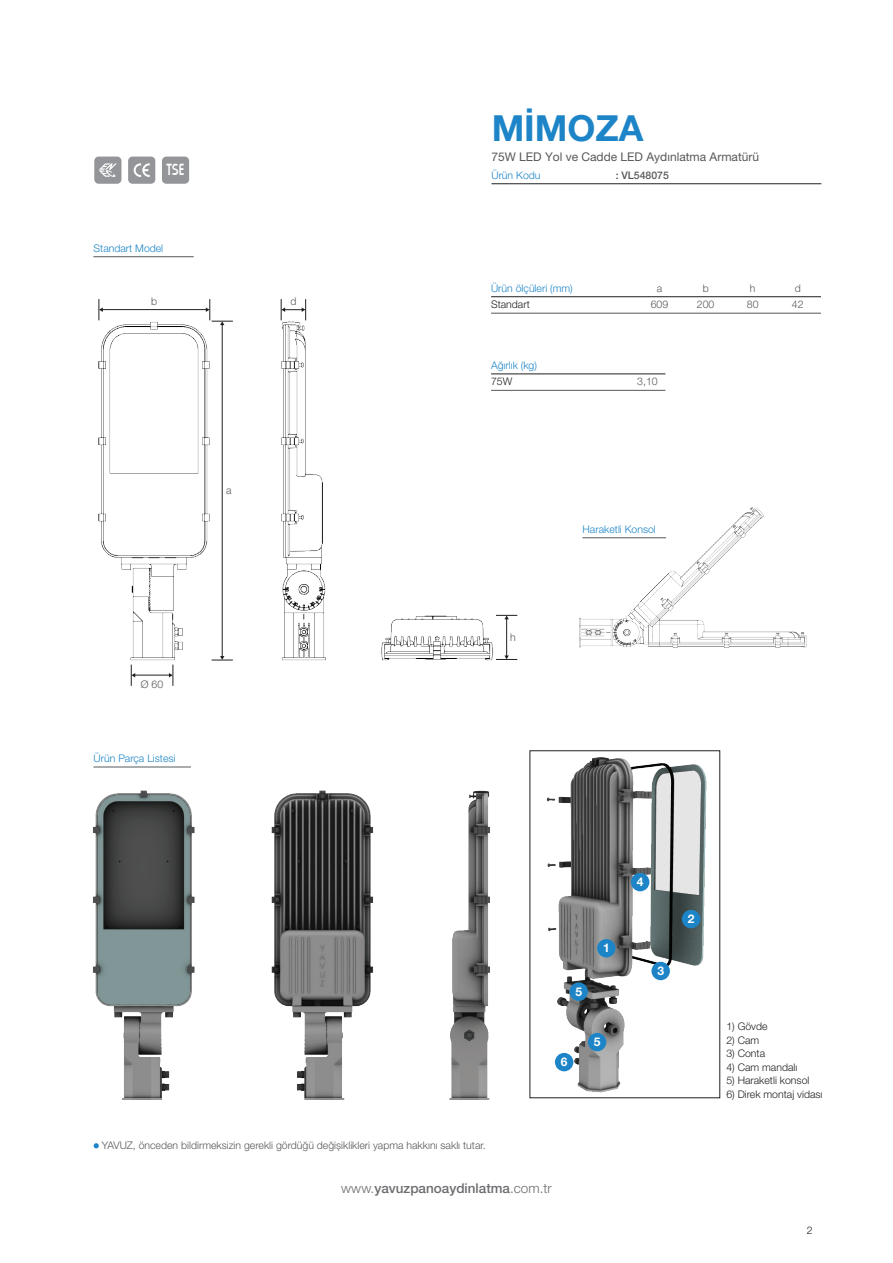
<style>
.page{position:relative;width:893px;height:1263px;background:#fff}
.page>*{position:absolute;margin:0;border:0;box-sizing:border-box;transform-origin:0 0}
.t1{font:700 36px "Helvetica Neue LT Pro";color:#1d85c7}
.t2{font:500 16.8px "Horatio D";color:#fff;scale:.83 1}
.t3{font:500 13.5px "Helvetica Neue LT Pro";color:#6c6d70}
.t4{font:12px "Helvetica Neue LT Pro";color:#57585a}
.t5{font:700 12px "Helvetica Neue LT Pro";color:#fff}
.t6{font:300 10.5px "Helvetica Neue LT Pro";color:#57585a}
.t7{font:300 10.5px "Helvetica Neue LT Pro";color:#231f20}
.t8{font:300 10.5px "Helvetica Neue LT Pro";color:#1d85c7}
.t9{font:500 10.5px "Helvetica Neue LT Pro";color:#57585a}
.s1{font-weight:300}
</style>
<div class="page">
<img style="left:546px;top:757px;width:161px;height:336px">
<img style="left:579px;top:507px;width:228px;height:141px">
<img style="left:98px;top:299px;width:228px;height:379px">
<hr style="left:491px;top:183px;width:330px;height:1px;background:#231f20">
<div style="left:162px;top:157px;width:27px;height:27px;background:#939598;border-radius:4px"></div>
<div style="left:94px;top:157px;width:27px;height:27px;background:#939598;border-radius:4px"></div>
<svg style="left:99px;top:163px;width:18px;height:14px"></svg>
<div style="left:128px;top:157px;width:27px;height:27px;background:#939598;border-radius:4px"></div>
<svg style="left:134px;top:163px;width:16px;height:14px"></svg>
<hr style="left:491px;top:296px;width:330px;height:1px;background:#231f20">
<hr style="left:93px;top:256px;width:101px;height:1px;background:#57585a">
<hr style="left:93px;top:767px;width:98px;height:1px;background:#57585a">
<hr style="left:582px;top:537px;width:84px;height:1px;background:#57585a">
<hr style="left:491px;top:313px;width:330px;height:1px;background:#57585a">
<hr style="left:491px;top:373px;width:174px;height:1px;background:#231f20">
<hr style="left:491px;top:390px;width:174px;height:1px;background:#57585a">
<hr style="left:222px;top:324px;width:1px;height:333px;background:#231f20">
<svg style="left:212px;top:656px;width:21px;height:5px"></svg>
<hr style="left:102px;top:309px;width:106px;height:1px;background:#231f20">
<svg style="left:99px;top:299px;width:4px;height:21px"></svg>
<svg style="left:206px;top:299px;width:27px;height:26px"></svg>
<hr style="left:506px;top:618px;width:1px;height:38px;background:#231f20">
<svg style="left:496px;top:615px;width:21px;height:4px"></svg>
<svg style="left:496px;top:655px;width:21px;height:5px"></svg>
<svg style="left:281px;top:299px;width:25px;height:21px"></svg>
<hr style="left:134px;top:675px;width:37px;height:1px;background:#231f20">
<svg style="left:131px;top:665px;width:4px;height:21px"></svg>
<svg style="left:169px;top:665px;width:5px;height:21px"></svg>
<div style="left:597px;top:939px;width:19px;height:18px;background:#1d85c7;border-radius:50%"></div>
<div style="left:681px;top:909px;width:20px;height:19px;background:#1d85c7;border-radius:50%"></div>
<div style="left:651px;top:962px;width:19px;height:18px;background:#1d85c7;border-radius:50%"></div>
<div style="left:631px;top:873px;width:18px;height:18px;background:#1d85c7;border-radius:50%"></div>
<div style="left:588px;top:1033px;width:18px;height:18px;background:#1d85c7;border-radius:50%"></div>
<div style="left:569px;top:982px;width:19px;height:19px;background:#1d85c7;border-radius:50%"></div>
<div style="left:555px;top:1053px;width:18px;height:18px;background:#1d85c7;border-radius:50%"></div>
<img style="left:381px;top:615px;width:112px;height:46px">
<img style="left:93px;top:790px;width:397px;height:310px">
<svg style="left:94px;top:1143px;width:5px;height:5px"></svg>
<h2 class="t2" style="left:167px;top:159px;width:23px">TSE</h2>
<p class="t8" style="left:94px;top:242px;width:71px">Standart Model</p>
<p class="t6" style="left:151px;top:295px;width:8px">b</p>
<p class="t6" style="left:290px;top:295px;width:8px">d</p>
<p class="t6" style="left:226px;top:484px;width:7px">a</p>
<p class="t6" style="left:141px;top:677px;width:24px">Ø 60</p>
<p class="t8" style="left:94px;top:752px;width:83px">Ürün Parça Listesi</p>
<h1 class="t1" style="left:492px;top:106px;width:153px">MİMOZA</h1>
<p class="t4" style="left:491px;top:150px;width:269px">75W LED Yol ve Cadde LED Aydınlatma Armatürü</p>
<p class="t8" style="left:491px;top:169px;width:51px">Ürün Kodu</p>
<p class="t9" style="left:616px;top:169px;width:55px">: VL548075</p>
<p class="t8" style="left:491px;top:282px;width:83px">Ürün ölçüleri (mm)</p>
<p class="t7" style="left:491px;top:298px;width:40px">Standart</p>
<p class="t6" style="left:657px;top:282px;width:7px">a</p>
<p class="t6" style="left:703px;top:282px;width:8px">b</p>
<p class="t6" style="left:750px;top:282px;width:7px">h</p>
<p class="t6" style="left:795px;top:282px;width:8px">d</p>
<p class="t6" style="left:651px;top:298px;width:19px">609</p>
<p class="t6" style="left:697px;top:298px;width:19px">200</p>
<p class="t6" style="left:747px;top:298px;width:13px">80</p>
<p class="t6" style="left:792px;top:298px;width:13px">42</p>
<p class="t8" style="left:491px;top:359px;width:47px">Ağırlık (kg)</p>
<p class="t7" style="left:491px;top:375px;width:23px">75W</p>
<p class="t6" style="left:637px;top:375px;width:22px">3,10</p>
<p class="t6" style="left:510px;top:631px;width:7px">h</p>
<p class="t8" style="left:583px;top:523px;width:75px">Haraketli Konsol</p>
<p class="t5" style="left:575px;top:984px;width:8px">5</p>
<p class="t5" style="left:603px;top:940px;width:8px">1</p>
<p class="t5" style="left:561px;top:1054px;width:8px">6</p>
<p class="t5" style="left:594px;top:1034px;width:8px">5</p>
<p class="t5" style="left:637px;top:874px;width:8px">4</p>
<p class="t5" style="left:657px;top:963px;width:8px">3</p>
<p class="t5" style="left:688px;top:911px;width:8px">2</p>
<p class="t7" style="left:726px;top:1020px;width:43px">1) Gövde</p>
<p class="t7" style="left:726px;top:1033px;width:34px">2) Cam</p>
<p class="t7" style="left:726px;top:1047px;width:40px">3) Conta</p>
<p class="t7" style="left:726px;top:1060px;width:72px">4) Cam mandalı</p>
<p class="t7" style="left:726px;top:1074px;width:85px">5) Haraketli konsol</p>
<p class="t7" style="left:726px;top:1087px;width:98px">6) Direk montaj vidası</p>
<p class="t6" style="left:102px;top:1139px;width:385px">YAVUZ, önceden bildirmeksizin gerekli gördüğü değișiklikleri yapma hakkını saklı tutar.</p>
<p class="t3" style="left:341px;top:1180px;width:212px"><span class="s1">www.</span>yavuzpanoaydinlatma<span class="s1">.com.tr</span></p>
<p class="t7" style="left:807px;top:1224px;width:7px">2</p>
</div>
